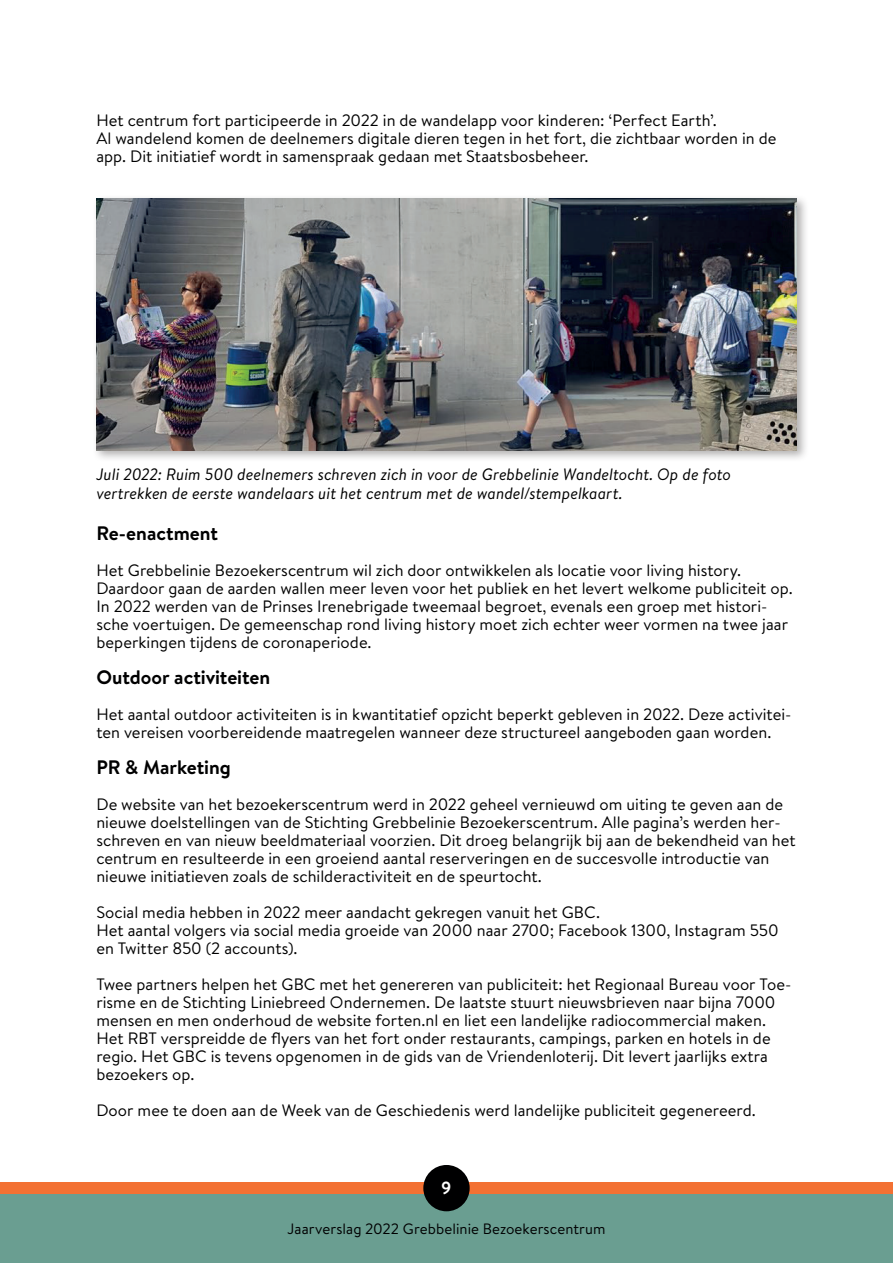
<style>
.page{position:relative;width:893px;height:1263px;background:#fff}
.page>*{position:absolute;margin:0;border:0;box-sizing:border-box;transform-origin:0 0}
.t1{font:700 19.5px "Brandon Text";color:#000001}
.t2{font:700 18px "Brandon Grotesque";color:#fff}
.t3{font:16.5px/18px "Brandon Text";color:#000001}
.t4{font:italic 16.5px/19.5px "Brandon Text";color:#000001}
.t5{font:15px "Brandon Text";letter-spacing:.005em;color:#000001}
</style>
<div class="page">
<div style="left:0;top:1188px;width:893px;height:75px;background:#6a9e91"></div>
<div style="left:0;top:1182px;width:893px;height:12px;background:#f37133"></div>
<div style="left:423px;top:1165px;width:47px;height:46px;background:#000001;border-radius:50%"></div>
<div style="left:92px;top:194px;width:717px;height:268px;background:#231f20;opacity:.35"></div>
<img style="left:96px;top:198px;width:701px;height:252px">
<p class="t3" style="left:96px;top:111px;width:682px">Het centrum fort participeerde in 2022 in de wandelapp voor kinderen: ‘Perfect Earth’.<br>Al wandelend komen de deelnemers digitale dieren tegen in het fort, die zichtbaar worden in de app. Dit initiatief wordt in samenspraak gedaan met Staatsbosbeheer.</p>
<p class="t4" style="left:96px;top:464px;width:636px">Juli 2022: Ruim 500 deelnemers schreven zich in voor de Grebbelinie Wandeltocht. Op de foto vertrekken de eerste wandelaars uit het centrum met de wandel/stempelkaart.</p>
<p class="t1" style="left:96px;top:520px;width:123px">Re-enactment</p>
<p class="t3" style="left:96px;top:561px;width:698px">Het Grebbelinie Bezoekerscentrum wil zich door ontwikkelen als locatie voor living history.<br>Daardoor gaan de aarden wallen meer leven voor het publiek en het levert welkome publiciteit op.<br>In 2022 werden van de Prinses Irenebrigade tweemaal begroet, evenals een groep met histori&shy;sche voertuigen. De gemeenschap rond living history moet zich echter weer vormen na twee jaar beperkingen tijdens de coronaperiode.</p>
<p class="t1" style="left:96px;top:664px;width:175px">Outdoor activiteiten</p>
<p class="t3" style="left:96px;top:705px;width:697px">Het aantal outdoor activiteiten is in kwantitatief opzicht beperkt gebleven in 2022. Deze activitei&shy;ten vereisen voorbereidende maatregelen wanneer deze structureel aangeboden gaan worden.</p>
<p class="t1" style="left:96px;top:754px;width:136px">PR &amp; Marketing</p>
<p class="t3" style="left:96px;top:795px;width:701px">De website van het bezoekerscentrum werd in 2022 geheel vernieuwd om uiting te geven aan de nieuwe doelstellingen van de Stichting Grebbelinie Bezoekerscentrum. Alle pagina’s werden her&shy;schreven en van nieuw beeldmateriaal voorzien. Dit droeg belangrijk bij aan de bekendheid van het centrum en resulteerde in een groeiend aantal reserveringen en de succesvolle introductie van nieuwe initiatieven zoals de schilderactiviteit en de speurtocht.</p>
<p class="t3" style="left:96px;top:903px;width:684px">Social media hebben in 2022 meer aandacht gekregen vanuit het GBC.<br>Het aantal volgers via social media groeide van 2000 naar 2700; Facebook 1300, Instagram 550 en Twitter 850 (2 accounts).</p>
<p class="t3" style="left:96px;top:975px;width:697px">Twee partners helpen het GBC met het genereren van publiciteit: het Regionaal Bureau voor Toe&shy;risme en de Stichting Liniebreed Ondernemen. De laatste stuurt nieuwsbrieven naar bijna 7000 mensen en men onderhoud de website forten.nl en liet een landelijke radiocommercial maken.<br>Het RBT verspreidde de flyers van het fort onder restaurants, campings, parken en hotels in de regio. Het GBC is tevens opgenomen in de gids van de Vriendenloterij. Dit levert jaarlijks extra bezoekers op.</p>
<p class="t3" style="left:96px;top:1101px;width:661px">Door mee te doen aan de Week van de Geschiedenis werd landelijke publiciteit gegenereerd.</p>
<p class="t2" style="left:442px;top:1176px;width:11px">9</p>
<p class="t5" style="left:287px;top:1218px;width:319px">Jaarverslag 2022 Grebbelinie Bezoekerscentrum</p>
</div>
